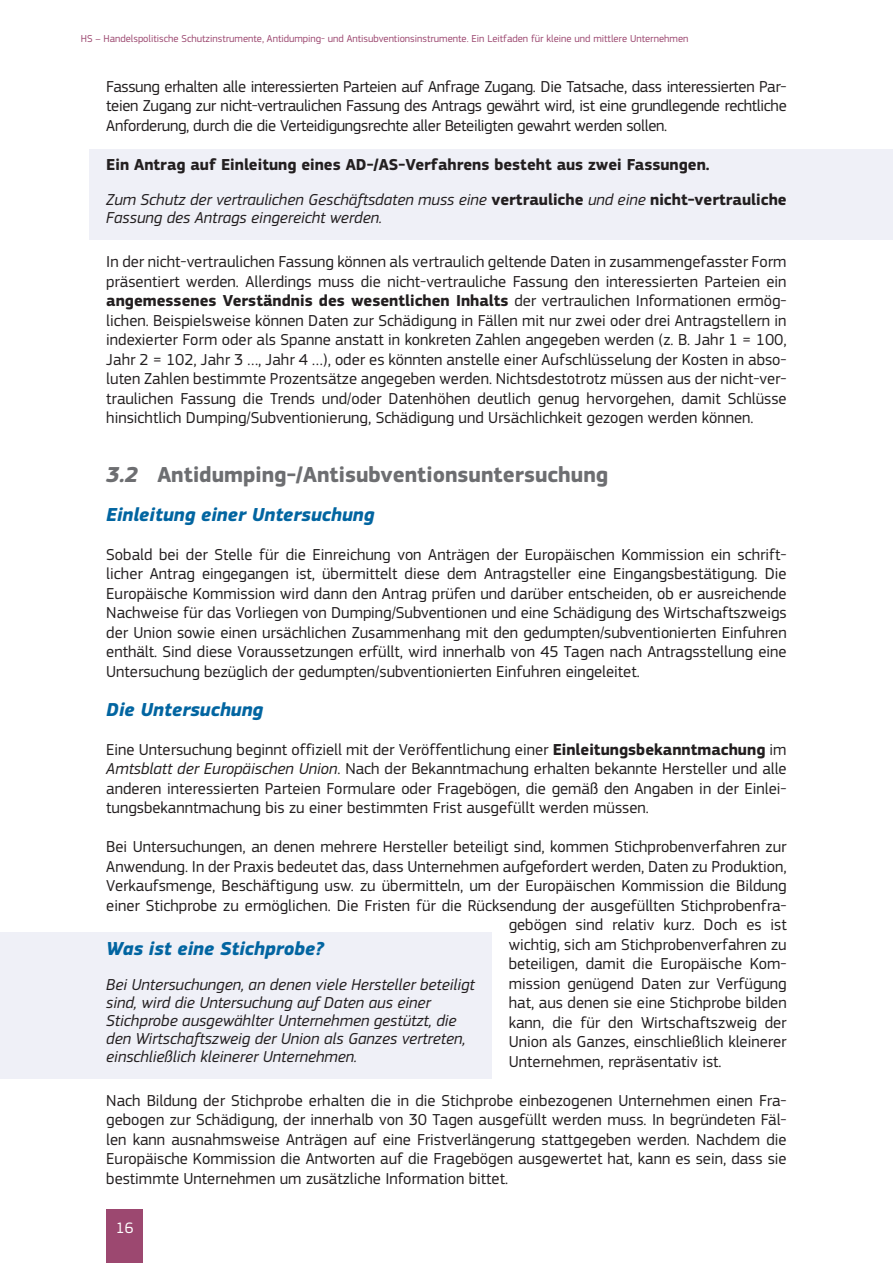
<style>
.page{position:relative;width:893px;height:1263px;background:#fff}
.page>*{position:absolute;margin:0;border:0;box-sizing:border-box;transform-origin:0 0}
.t1{font:700 22.5px "EC Square Sans Pro";color:#6d6e71}
.title_3{font:italic 700 19.5px "EC Square Sans Pro";color:#0265a1}
.box_new2{font:italic 700 19.5px "EC Square Sans Pro";color:#0265a1}
.body{font:16.5px/19.5px "EC Square Sans Pro";color:#231f20;text-align:justify}
.box__L__bodyL{font:italic 16.5px/18px "EC Square Sans Pro";color:#231f20}
.box__R__bodyL{font:italic 16.5px/18px "EC Square Sans Pro";color:#231f20}
.box_newer{font:700 16.5px "EC Square Sans Pro";color:#231f20}
.t2{font:15.75px "EC Square Sans Pro";color:#fff}
.t3{font:10.5px "EC Square Sans Pro";color:#9c4870}
.s1{font-weight:700;font-style:normal}
.s2{font-weight:700}
.s3{font-style:italic}
</style>
<div class="page">
<div style="left:106px;top:1209px;width:37px;height:54px;background:#9c4870"></div>
<div style="left:89px;top:149px;width:804px;height:38px;background:#eff0f7"></div>
<div style="left:89px;top:184px;width:804px;height:56px;background:#eff0f7"></div>
<div style="left:0;top:932px;width:492px;height:40px;background:#eff0f7"></div>
<div style="left:0;top:969px;width:492px;height:110px;background:#eff0f7"></div>
<p class="t3" style="left:81px;top:32px;width:609px">HS – Handelspolitische Schutzinstrumente, Antidumping- und Antisubventionsinstrumente. Ein Leitfaden für kleine und mittlere Unternehmen</p>
<p class="body" style="left:106px;top:77px;width:682px">Fassung erhalten alle interessierten Parteien auf Anfrage Zugang. Die Tatsache, dass interessierten Par&shy;teien Zugang zur nicht-vertraulichen Fassung des Antrags gewährt wird, ist eine grundlegende rechtliche Anforderung, durch die die Verteidigungsrechte aller Beteiligten gewahrt werden sollen.</p>
<p class="box_newer" style="left:106px;top:155px;width:605px">Ein Antrag auf Einleitung eines AD-/AS-Verfahrens besteht aus zwei Fassungen.</p>
<p class="box__R__bodyL" style="left:106px;top:191px;width:682px">Zum Schutz der vertraulichen Geschäftsdaten muss eine <span class="s1">vertrauliche</span> und eine <span class="s1">nicht-vertrauliche<br></span>Fassung des Antrags eingereicht werden.</p>
<p class="body" style="left:106px;top:252px;width:682px">In der nicht-vertraulichen Fassung können als vertraulich geltende Daten in zusammengefasster Form präsentiert werden. Allerdings muss die nicht-vertrauliche Fassung den interessierten Parteien ein <span class="s2">angemessenes Verständnis des wesentlichen Inhalts</span> der vertraulichen Informationen ermög&shy;lichen. Beispielsweise können Daten zur Schädigung in Fällen mit nur zwei oder drei Antragstellern in indexierter Form oder als Spanne anstatt in konkreten Zahlen angegeben werden (z. B. Jahr 1 = 100, Jahr 2 = 102, Jahr 3 …, Jahr 4 …), oder es könnten anstelle einer Aufschlüsselung der Kosten in abso&shy;luten Zahlen bestimmte Prozentsätze angegeben werden. Nichtsdestotrotz müssen aus der nicht-ver&shy;traulichen Fassung die Trends und/oder Datenhöhen deutlich genug hervorgehen, damit Schlüsse hinsichtlich Dumping/Subventionierung, Schädigung und Ursächlichkeit gezogen werden können.</p>
<p class="t1" style="left:106px;top:461px;width:503px"><span class="s3">3.2</span> Antidumping-/Antisubventionsuntersuchung</p>
<p class="title_3" style="left:106px;top:503px;width:270px">Einleitung einer Untersuchung</p>
<p class="body" style="left:106px;top:545px;width:682px">Sobald bei der Stelle für die Einreichung von Anträgen der Europäischen Kommission ein schrift&shy;licher Antrag eingegangen ist, übermittelt diese dem Antragsteller eine Eingangsbestätigung. Die Europäische Kommission wird dann den Antrag prüfen und darüber entscheiden, ob er ausreichende Nachweise für das Vorliegen von Dumping/Subventionen und eine Schädigung des Wirtschaftszweigs der Union sowie einen ursächlichen Zusammenhang mit den gedumpten/subventionierten Einfuhren enthält. Sind diese Voraussetzungen erfüllt, wird innerhalb von 45 Tagen nach Antragsstellung eine Untersuchung bezüglich der gedumpten/subventionierten Einfuhren eingeleitet.</p>
<p class="title_3" style="left:106px;top:698px;width:158px">Die Untersuchung</p>
<p class="body" style="left:106px;top:740px;width:682px">Eine Untersuchung beginnt offiziell mit der Veröffentlichung einer <span class="s2">Einleitungsbekanntmachung</span> im <span class="s3">Amtsblatt der Europäischen Union</span>. Nach der Bekanntmachung erhalten bekannte Hersteller und alle anderen interessierten Parteien Formulare oder Fragebögen, die gemäß den Angaben in der Einlei&shy;tungsbekanntmachung bis zu einer bestimmten Frist ausgefüllt werden müssen.</p>
<p class="body" style="left:106px;top:837px;width:682px">Bei Untersuchungen, an denen mehrere Hersteller beteiligt sind, kommen Stichprobenverfahren zur</p>
<p class="body" style="left:106px;top:857px;width:682px">Anwendung. In der Praxis bedeutet das, dass Unternehmen aufgefordert werden, Daten zu Produktion,</p>
<p class="body" style="left:106px;top:876px;width:682px">Verkaufsmenge, Beschäftigung usw. zu übermitteln, um der Europäischen Kommission die Bildung</p>
<p class="body" style="left:106px;top:896px;width:682px">einer Stichprobe zu ermöglichen. Die Fristen für die Rücksendung der ausgefüllten Stichprobenfra-</p>
<p class="body" style="left:509px;top:915px;width:279px">gebögen sind relativ kurz. Doch es ist</p>
<p class="body" style="left:509px;top:935px;width:279px">wichtig, sich am Stichprobenverfahren zu</p>
<p class="body" style="left:509px;top:954px;width:279px">beteiligen, damit die Europäische Kom-</p>
<p class="body" style="left:509px;top:974px;width:279px">mission genügend Daten zur Verfügung</p>
<p class="body" style="left:509px;top:993px;width:279px">hat, aus denen sie eine Stichprobe bilden</p>
<p class="body" style="left:509px;top:1013px;width:279px">kann, die für den Wirtschaftszweig der</p>
<p class="body" style="left:509px;top:1032px;width:279px">Union als Ganzes, einschließlich kleinerer</p>
<p class="body" style="left:509px;top:1052px;width:214px">Unternehmen, repräsentativ ist.</p>
<p class="body" style="left:106px;top:1091px;width:682px">Nach Bildung der Stichprobe erhalten die in die Stichprobe einbezogenen Unternehmen einen Fra&shy;gebogen zur Schädigung, der innerhalb von 30 Tagen ausgefüllt werden muss. In begründeten Fäl&shy;len kann ausnahmsweise Anträgen auf eine Fristverlängerung stattgegeben werden. Nachdem die Europäische Kommission die Antworten auf die Fragebögen ausgewertet hat, kann es sein, dass sie bestimmte Unternehmen um zusätzliche Information bittet.</p>
<p class="box_new2" style="left:106px;top:937px;width:219px">Was ist eine Stichprobe?</p>
<p class="box__L__bodyL" style="left:106px;top:976px;width:370px">Bei Untersuchungen, an denen viele Hersteller beteiligt sind, wird die Untersuchung auf Daten aus einer Stichprobe ausgewählter Unternehmen gestützt, die den Wirtschaftszweig der Union als Ganzes vertreten, einschließlich kleinerer Unternehmen.</p>
<p class="t2" style="left:116px;top:1219px;width:19px">16</p>
</div>
